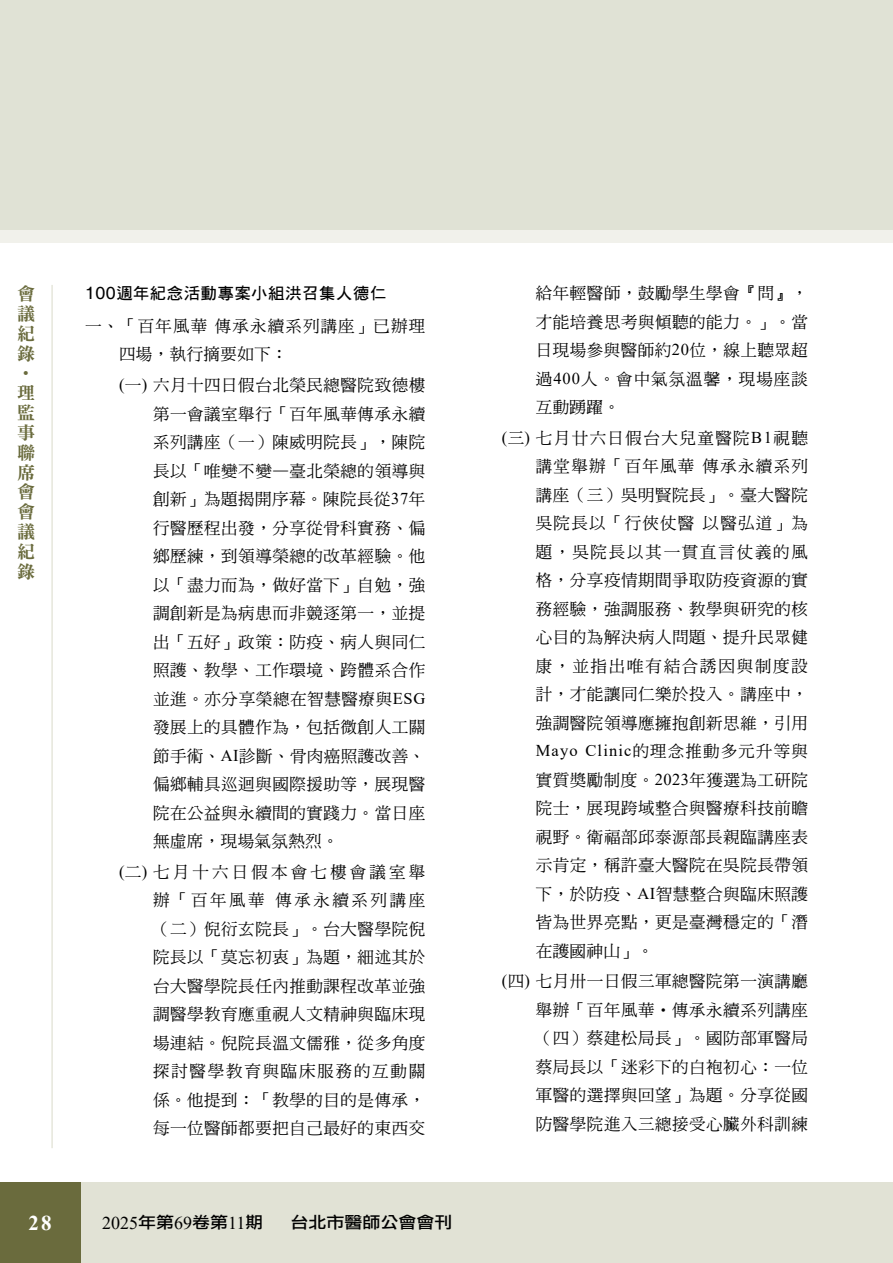
<style>
.page{position:relative;width:893px;height:1263px;background:#fff}
.page>*{position:absolute;margin:0;border:0;box-sizing:border-box;transform-origin:0 0}
.t1{font:700 21px "Times New Roman";color:#fff}
.t2{font:18px/19.8px "DFN Ming W9 WIN BF";color:#6a6b3d;text-align:justify}
.t3{font:18px "Times New Roman";color:#000}
.t4{font:16.5px/28.5px "DF Ming W5 WIN BF";letter-spacing:.035em;color:#000;text-align:justify}
.t5{font:16.5px/28.5px "DF Ming W5 WIN BF";letter-spacing:.065em;color:#000}
.t6{font:16.5px "Times New Roman";letter-spacing:.07em;color:#000}
.t7{font:16.2px "DF Hei W7 WIN BF";letter-spacing:.025em;color:#000}
.t8{font:16.2px "DF Li Hei Md WIN BF";color:#000;scale:1.11 1}
.s1{font-family:"Helvetica";font-size:17.4px}
.s2{font-family:"Times New Roman"}
.s3{font-family:"DF Li Hei Md WIN BF";font-size:16.2px}
.s4{font-family:"DF Ming W5 WIN BF"}
.s5{font-family:"DF Kai Shu SB Estd BF"}
</style>
<div class="page">
<div style="left:60px;top:1182px;width:833px;height:81px;background:#e1e2d5"></div>
<div style="left:0;top:0;width:893px;height:230px;background:#e0e2d5"></div>
<div style="left:0;top:230px;width:893px;height:12px;background:#f1f1eb"></div>
<div style="left:0;top:1182px;width:81px;height:81px;background:#6a6b3d"></div>
<hr style="left:51px;top:285px;width:2px;height:863px;background:#e1e2d5">
<p class="t2" style="left:17px;top:284px;width:19px">會議紀錄</p>
<p class="t2" style="left:36px;top:364px;width:19px;rotate:90deg">•</p>
<p class="t2" style="left:17px;top:383px;width:19px">理監事聯席會會議紀錄</p>
<p class="t7" style="left:85px;top:285px;width:303px"><span class="s1">100</span>週年紀念活動專案小組洪召集人德仁</p>
<p class="t5" style="left:119px;top:312px;width:308px;text-indent:-34px">一、「百年風華傳承永續系列講座」已辦理四場，執行摘要如下：</p>
<p class="t4" style="left:153px;top:371px;width:274px;text-indent:-34px"><span class="s2">(</span>一<span class="s2">)</span> 六月十四日假台北榮民總醫院致德樓第一會議室舉行「百年風華傳承永續系列講座（一）陳威明院長」，陳院長以「唯變不變—臺北榮總的領導與創新」為題揭開序幕。陳院長從<span class="s2">37</span>年行醫歷程出發，分享從骨科實務、偏鄉歷練，到領導榮總的改革經驗。他以「盡力而為，做好當下」自勉，強調創新是為病患而非競逐第一，並提出「五好」政策：防疫、病人與同仁照護、教學、工作環境、跨體系合作並進。亦分享榮總在智慧醫療與<span class="s2">ESG</span>發展上的具體作為，包括微創人工關節手術、<span class="s2">AI</span>診斷、骨肉癌照護改善、偏鄉輔具巡迴與國際援助等，展現醫院在公益與永續間的實踐力。當日座無虛席，現場氣氛熱烈。</p>
<p class="t4" style="left:153px;top:857px;width:274px;text-indent:-34px"><span class="s2">(</span>二<span class="s2">)</span> 七月十六日假本會七樓會議室舉辦「百年風華 傳承永續系列講座（二）倪衍玄院長」。台大醫學院倪院長以「莫忘初衷」為題，細述其於台大醫學院長任內推動課程改革並強調醫學教育應重視人文精神與臨床現場連結。倪院長溫文儒雅，從多角度探討醫學教育與臨床服務的互動關係。他提到：「教學的目的是傳承，每一位醫師都要把自己最好的東西交</p>
<p class="t1" style="left:28px;top:1207px;width:25px">28</p>
<p class="t3" style="left:102px;top:1210px;width:163px">2025<span class="s3">年第</span>69<span class="s3">卷第</span>11<span class="s3">期</span></p>
<p class="t8" style="left:290px;top:1214px;width:147px">台北市醫師公會會刊</p>
<p class="t4" style="left:536px;top:279px;width:274px">給年輕醫師，鼓勵學生學會『問』，才能培養思考與傾聽的能力。」。當日現場參與醫師約<span class="s2">20</span>位，線上聽眾超過<span class="s2">400</span>人。會中氣氛溫馨，現場座談互動踴躍。</p>
<p class="t4" style="left:536px;top:423px;width:274px;text-indent:-34px"><span class="s2">(</span>三<span class="s2">)</span> 七月廿六日假台大兒童醫院<span class="s2">B1</span>視聽講堂舉辦「百年風華傳承永續系列講座（三）吳明賢院長」。臺大醫院吳院長以「行俠仗醫以醫弘道」為題，吳院長以其一貫直言仗義的風格，分享疫情期間爭取防疫資源的實務經驗，強調服務、教學與研究的核心目的為解決病人問題、提升民眾健康，並指出唯有結合誘因與制度設計，才能讓同仁樂於投入。講座中，強調醫院領導應擁抱創新思維，引用</p>
<p class="t6" style="left:536px;top:739px;width:274px">Mayo Clinic<span class="s4">的理念推動多元升等與</span></p>
<p class="t4" style="left:536px;top:765px;width:274px">實質獎勵制度。<span class="s2">2023</span>年獲選為工研院院士，展現跨域整合與醫療科技前瞻視野。衛福部邱泰源部長親臨講座表示肯定，稱許臺大醫院在吳院長帶領下，於防疫、<span class="s2">AI</span>智慧整合與臨床照護皆為世界亮點，更是臺灣穩定的「潛在護國神山」。</p>
<p class="t4" style="left:536px;top:967px;width:274px;text-indent:-34px"><span class="s2">(</span>四<span class="s2">)</span> 七月卅一日假三軍總醫院第一演講廳舉辦「百年風華<span class="s5">・</span>傳承永續系列講座（四）蔡建松局長」。國防部軍醫局蔡局長以「迷彩下的白袍初心：一位軍醫的選擇與回望」為題。分享從國防醫學院進入三總接受心臟外科訓練</p>
</div>
